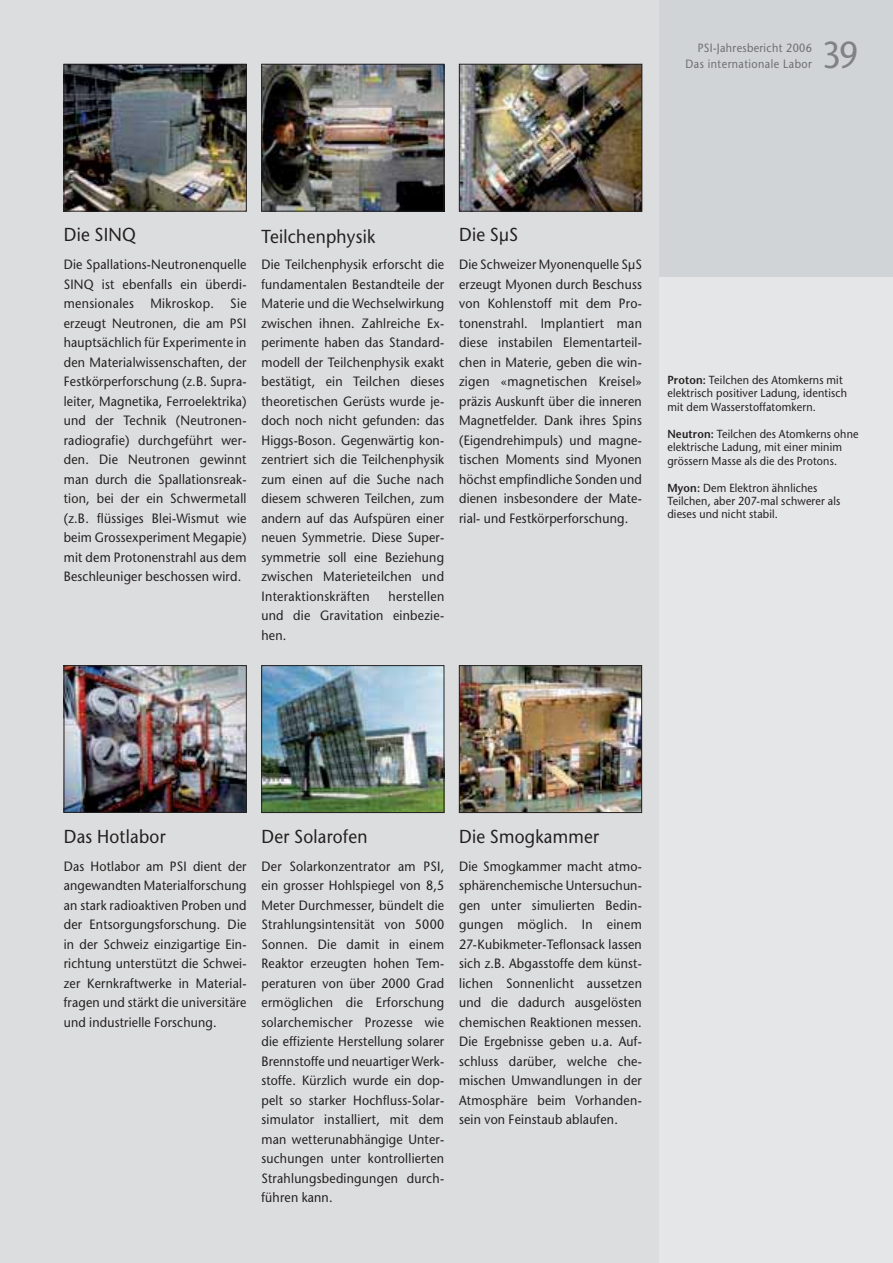
<style>
.page{position:relative;width:893px;height:1263px;background:#fff}
.page>*{position:absolute;margin:0;border:0;box-sizing:border-box;transform-origin:0 0}
.t1{font:37.5px "Stone Sans";color:#808285;scale:.9 1}
.t2{font:18.75px "Stone Sans";letter-spacing:.015em;color:#231f20;scale:.92 1}
.t3{font:13.5px/19.5px "Stone Sans";letter-spacing:.015em;color:#231f20;text-align:justify;scale:.92 1}
.t4{font:12px/16.5px "Stone Sans";letter-spacing:.04em;color:#6d6e70;text-align:right;scale:.9 1}
.t5{font:11.7px/13.5px "Stone Sans";letter-spacing:.015em;color:#231f20;scale:.92 1}
.s1{font-weight:600}
</style>
<div class="page">
<div style="left:0;top:0;width:659px;height:1263px;background:#dcddde"></div>
<div style="left:659px;top:0;width:234px;height:1263px;background:#e5e6e7"></div>
<div style="left:659px;top:0;width:234px;height:277px;background:#d1d4d6"></div>
<img style="left:263px;top:667px;width:179px;height:144px">
<div style="left:261px;top:665px;width:183px;height:148px;border:1px solid #231f20"></div>
<img style="left:66px;top:667px;width:179px;height:144px">
<div style="left:64px;top:665px;width:183px;height:148px;border:1px solid #231f20"></div>
<img style="left:461px;top:667px;width:179px;height:144px">
<div style="left:459px;top:665px;width:183px;height:148px;border:1px solid #231f20"></div>
<img style="left:461px;top:66px;width:179px;height:143px">
<div style="left:459px;top:64px;width:183px;height:147px;border:1px solid #231f20"></div>
<img style="left:66px;top:66px;width:179px;height:143px">
<div style="left:64px;top:64px;width:183px;height:147px;border:1px solid #231f20"></div>
<img style="left:263px;top:66px;width:179px;height:143px">
<div style="left:261px;top:64px;width:183px;height:147px;border:1px solid #231f20"></div>
<p class="t4" style="left:685px;top:41px;width:142px">PSI-Jahresbericht 2006<br>Das internationale Labor</p>
<h1 class="t1" style="left:822px;top:41px;width:42px">39</h1>
<h2 class="t2" style="left:64px;top:228px;width:80px">Die SINQ</h2>
<h2 class="t2" style="left:261px;top:229px;width:125px">Teilchenphysik</h2>
<p class="t3" style="left:64px;top:256px;width:200px">Die Spallations-Neutronenquelle SINQ ist ebenfalls ein überdi&shy;mensionales Mikroskop. Sie erzeugt Neutronen, die am PSI hauptsächlich für Experimente in den Materialwissenschaften, der Festkörperforschung (z.B. Supra&shy;leiter, Magnetika, Ferroelektrika) und der Technik (Neutronen&shy;radiografie) durchgeführt wer&shy;den. Die Neutronen gewinnt man durch die Spallationsreak&shy;tion, bei der ein Schwermetall (z.B. flüssiges Blei-Wismut wie beim Grossexperiment Megapie) mit dem Protonenstrahl aus dem Beschleuniger beschossen wird.</p>
<p class="t3" style="left:261px;top:256px;width:200px">Die Teilchenphysik erforscht die fundamentalen Bestandteile der Materie und die Wechselwirkung zwischen ihnen. Zahlreiche Ex&shy;perimente haben das Standard&shy;modell der Teilchenphysik exakt bestätigt, ein Teilchen dieses theoretischen Gerüsts wurde je&shy;doch noch nicht gefunden: das Higgs-Boson. Gegenwärtig kon&shy;zentriert sich die Teilchenphysik zum einen auf die Suche nach diesem schweren Teilchen, zum andern auf das Aufspüren einer neuen Symmetrie. Diese Super&shy;symmetrie soll eine Beziehung zwischen Materieteilchen und Interaktionskräften</p>
<p class="t3" style="left:261px;top:588px;width:200px;text-indent:127px">herstellen und die Gravitation einbezie&shy;hen.</p>
<h2 class="t2" style="left:459px;top:228px;width:66px">Die SμS</h2>
<p class="t3" style="left:459px;top:256px;width:200px">Die Schweizer Myonenquelle SμS erzeugt Myonen durch Beschuss von Kohlenstoff mit dem Pro&shy;tonenstrahl. Implantiert man diese instabilen Elementarteil&shy;chen in Materie, geben die win&shy;zigen «magnetischen Kreisel» präzis Auskunft über die inneren Magnetfelder. Dank ihres Spins (Eigendrehimpuls) und magne&shy;tischen Moments sind Myonen höchst empfindliche Sonden und dienen insbesondere der Mate&shy;rial- und Festkörperforschung.</p>
<p class="t5" style="left:667px;top:374px;width:197px"><span class="s1">Proton:</span> Teilchen des Atomkerns mit elektrisch positiver Ladung, identisch mit dem Wasserstoffatomkern.</p>
<p class="t5" style="left:667px;top:428px;width:209px"><span class="s1">Neutron:</span> Teilchen des Atomkerns ohne elektrische Ladung, mit einer minim grössern Masse als die des Protons.</p>
<p class="t5" style="left:667px;top:482px;width:189px"><span class="s1">Myon:</span> Dem Elektron ähnliches<br>Teilchen, aber 207-mal schwerer als dieses und nicht stabil.</p>
<h2 class="t2" style="left:64px;top:829px;width:112px">Das Hotlabor</h2>
<p class="t3" style="left:64px;top:858px;width:200px">Das Hotlabor am PSI dient der angewandten Materialforschung an stark radioaktiven Proben und der Entsorgungsforschung. Die in der Schweiz einzigartige Ein&shy;richtung unterstützt die Schwei&shy;zer Kernkraftwerke in Material&shy;fragen und stärkt die universitäre und industrielle Forschung.</p>
<h2 class="t2" style="left:261px;top:829px;width:117px">Der Solarofen</h2>
<p class="t3" style="left:261px;top:858px;width:200px">Der Solarkonzentrator am PSI, ein grosser Hohlspiegel von 8,5<br>Meter Durchmesser, bündelt die Strahlungsintensität von 5000<br>Sonnen. Die damit in einem Reaktor erzeugten hohen Tem&shy;peraturen von über 2000 Grad ermöglichen die Erforschung solarchemischer Prozesse wie die effiziente Herstellung solarer Brennstoffe und neuartiger Werk&shy;stoffe. Kürzlich wurde ein dop&shy;pelt so starker Hochfluss-Solar&shy;simulator installiert, mit dem man wetterunabhängige Unter&shy;suchungen unter kontrollierten Strahlungsbedingungen durch&shy;führen kann.</p>
<h2 class="t2" style="left:459px;top:829px;width:154px">Die Smogkammer</h2>
<p class="t3" style="left:459px;top:858px;width:200px">Die Smogkammer macht atmo&shy;sphärenchemische Untersuchun&shy;gen unter simulierten Bedin&shy;gungen möglich. In einem 27-Kubikmeter-Teflonsack lassen sich z.B. Abgasstoffe dem künst&shy;lichen Sonnenlicht aussetzen und die dadurch ausgelösten chemischen Reaktionen messen.<br>Die Ergebnisse geben u.a. Auf&shy;schluss darüber, welche che&shy;mischen Umwandlungen in der Atmosphäre beim Vorhanden&shy;sein von Feinstaub ablaufen.</p>
</div>
